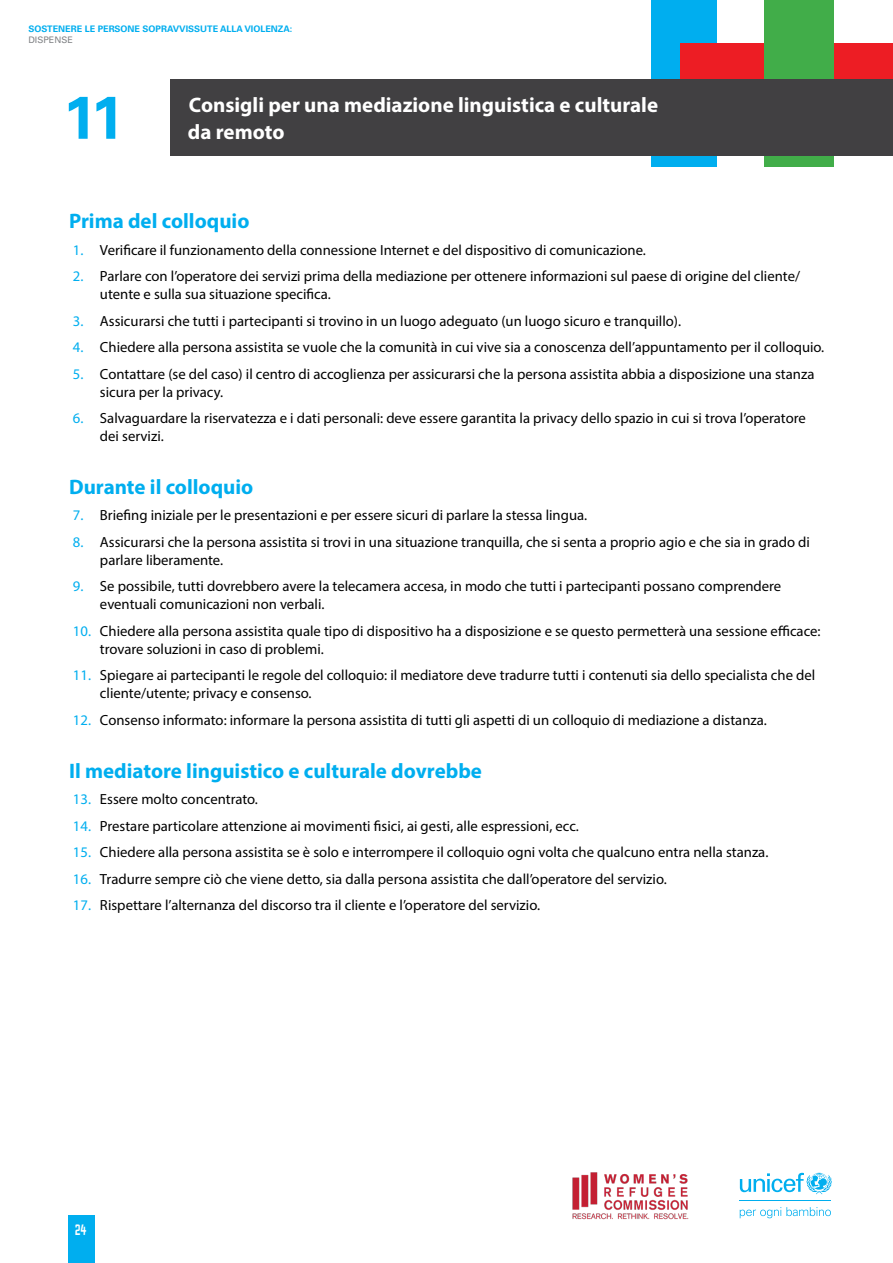
<style>
.page{position:relative;width:893px;height:1263px;background:#fff}
.page>*{position:absolute;margin:0;border:0;box-sizing:border-box;transform-origin:0 0}
.t1{font:700 60px "Univers LT Std";color:#00aeef}
.t2{font:700 21px "Myriad Pro";color:#00aeef}
.t3{font:700 21px/27px "Myriad Pro";color:#fff}
.t4{font:15px "Peach Milk";color:#fff}
.t5{font:14.7px/18px "Myriad Pro";color:#000}
.t6{font:700 9px "Univers LT Std";color:#00aeef}
.t7{font:9px "Univers LT Std";color:#808285}
.s1{color:#00aeef}
</style>
<div class="page">
<div style="left:651px;top:0;width:66px;height:166px;background:#00aeef"></div>
<div style="left:680px;top:43px;width:213px;height:87px;background:#ed1d24"></div>
<div style="left:68px;top:1215px;width:26px;height:48px;background:#00aeef"></div>
<div style="left:764px;top:0;width:69px;height:166px;background:#41ad49"></div>
<img style="left:572px;top:1172px;width:117px;height:48px">
<svg style="left:740px;top:1173px;width:92px;height:21px"></svg>
<hr style="left:740px;top:1200px;width:91px;height:1px;background:#00aeef">
<svg style="left:740px;top:1207px;width:91px;height:11px"></svg>
<div style="left:171px;top:79px;width:722px;height:77px;background:#414042"></div>
<p class="t6" style="left:28px;top:24px;width:266px">SOSTENERE LE PERSONE SOPRAVVISSUTE ALLA VIOLENZA:</p>
<p class="t7" style="left:28px;top:34px;width:46px">DISPENSE</p>
<h1 class="t1" style="left:63px;top:82px;width:63px">11</h1>
<h2 class="t3" style="left:188px;top:90px;width:472px">Consigli per una mediazione linguistica e culturale da remoto</h2>
<h2 class="t2" style="left:69px;top:208px;width:182px">Prima del colloquio</h2>
<p class="t5" style="left:73px;top:241px;width:574px"><span class="s1">1.</span> Verificare il funzionamento della connessione Internet e del dispositivo di comunicazione.</p>
<p class="t5" style="left:100px;top:267px;width:702px;text-indent:-27px"><span class="s1">2.</span> Parlare con l’operatore dei servizi prima della mediazione per ottenere informazioni sul paese di origine del cliente/ utente e sulla sua situazione specifica.</p>
<p class="t5" style="left:73px;top:312px;width:610px"><span class="s1">3.</span> Assicurarsi che tutti i partecipanti si trovino in un luogo adeguato (un luogo sicuro e tranquillo).</p>
<p class="t5" style="left:73px;top:338px;width:753px"><span class="s1">4.</span> Chiedere alla persona assistita se vuole che la comunità in cui vive sia a conoscenza dell’appuntamento per il colloquio.</p>
<p class="t5" style="left:100px;top:365px;width:716px;text-indent:-27px"><span class="s1">5.</span> Contattare (se del caso) il centro di accoglienza per assicurarsi che la persona assistita abbia a disposizione una stanza sicura per la privacy.</p>
<p class="t5" style="left:100px;top:409px;width:707px;text-indent:-27px"><span class="s1">6.</span> Salvaguardare la riservatezza e i dati personali: deve essere garantita la privacy dello spazio in cui si trova l’operatore dei servizi.</p>
<h2 class="t2" style="left:69px;top:473px;width:186px">Durante il colloquio</h2>
<p class="t5" style="left:73px;top:506px;width:516px"><span class="s1">7.</span> Briefing iniziale per le presentazioni e per essere sicuri di parlare la stessa lingua.</p>
<p class="t5" style="left:100px;top:533px;width:711px;text-indent:-27px"><span class="s1">8.</span> Assicurarsi che la persona assistita si trovi in una situazione tranquilla, che si senta a proprio agio e che sia in grado di parlare liberamente.</p>
<p class="t5" style="left:100px;top:577px;width:683px;text-indent:-27px"><span class="s1">9.</span> Se possibile, tutti dovrebbero avere la telecamera accesa, in modo che tutti i partecipanti possano comprendere eventuali comunicazioni non verbali.</p>
<p class="t5" style="left:100px;top:622px;width:722px;text-indent:-27px"><span class="s1">10.</span> Chiedere alla persona assistita quale tipo di dispositivo ha a disposizione e se questo permetterà una sessione efficace: trovare soluzioni in caso di problemi.</p>
<p class="t5" style="left:100px;top:666px;width:717px;text-indent:-27px"><span class="s1">11.</span> Spiegare ai partecipanti le regole del colloquio: il mediatore deve tradurre tutti i contenuti sia dello specialista che del cliente/utente; privacy e consenso.</p>
<p class="t5" style="left:73px;top:711px;width:695px"><span class="s1">12.</span> Consenso informato: informare la persona assistita di tutti gli aspetti di un colloquio di mediazione a distanza.</p>
<h2 class="t2" style="left:69px;top:757px;width:415px">Il mediatore linguistico e culturale dovrebbe</h2>
<p class="t5" style="left:73px;top:790px;width:186px"><span class="s1">13.</span> Essere molto concentrato.</p>
<p class="t5" style="left:73px;top:816px;width:507px"><span class="s1">14.</span> Prestare particolare attenzione ai movimenti fisici, ai gesti, alle espressioni, ecc.</p>
<p class="t5" style="left:73px;top:843px;width:697px"><span class="s1">15.</span> Chiedere alla persona assistita se è solo e interrompere il colloquio ogni volta che qualcuno entra nella stanza.</p>
<p class="t5" style="left:73px;top:869px;width:595px"><span class="s1">16.</span> Tradurre sempre ciò che viene detto, sia dalla persona assistita che dall’operatore del servizio.</p>
<p class="t5" style="left:73px;top:896px;width:469px"><span class="s1">17.</span> Rispettare l’alternanza del discorso tra il cliente e l’operatore del servizio.</p>
<p class="t4" style="left:75px;top:1221px;width:13px">24</p>
</div>
